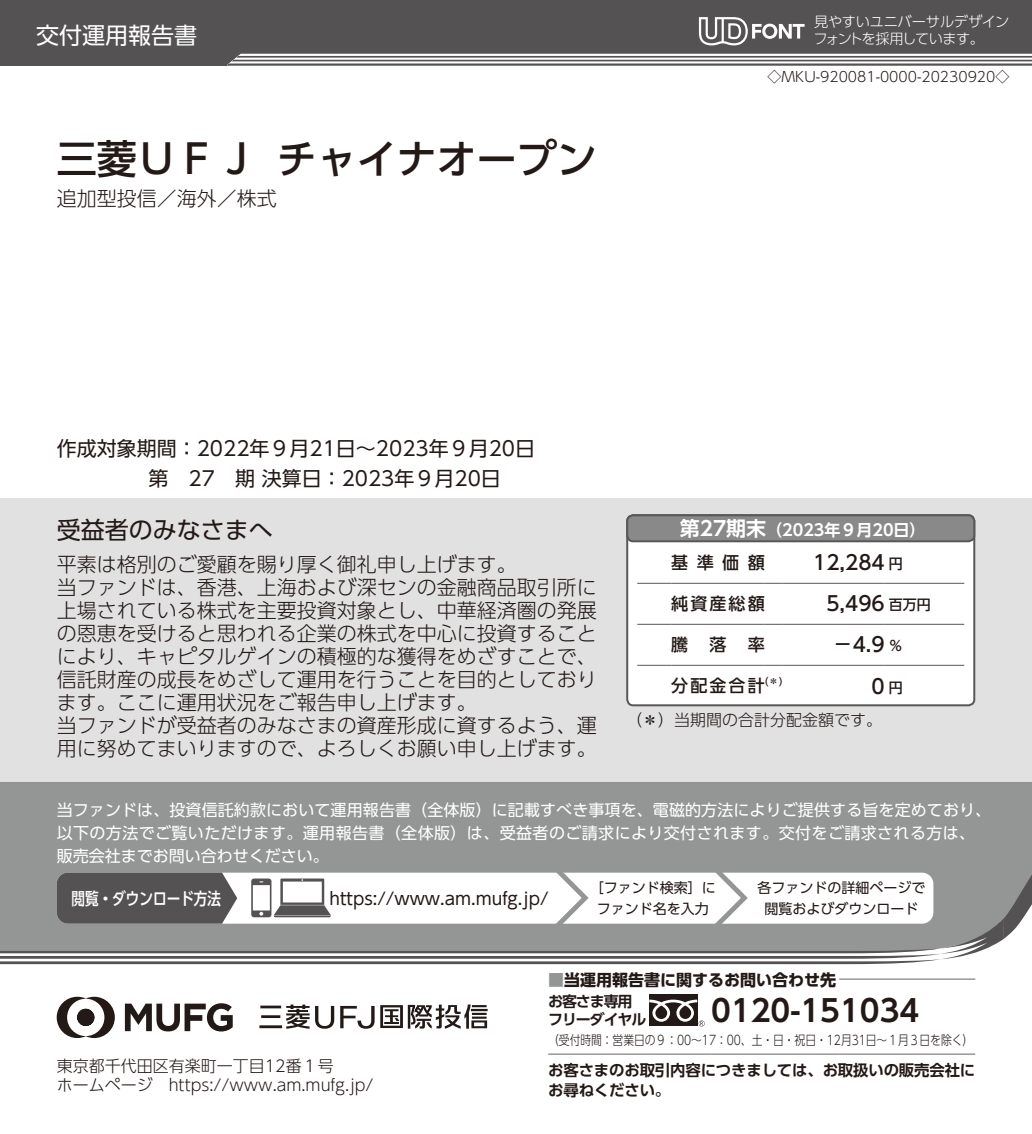
<style>
.page{position:relative;width:1032px;height:1134px;background:#fff}
.page>*{position:absolute;margin:0;border:0;box-sizing:border-box;transform-origin:0 0}
.t1{font:500 40px "UD Shin Go Pro";color:#231916}
.t2{font:700 30px "UD Shin Go Pro De";color:#231916}
.t3{font:24px "UD Shin Go Pro";color:#231916}
.t4{font:23px "UD Shin Go Pro";color:#fff}
.t5{font:300 20px/23px "UD Shin Go Pro";color:#231916}
.t6{font:20px/30px "UD Shin Go Pro";color:#231916}
.t7{font:500 20px "UD Shin Go Pro";color:#231916}
.t8{font:17px "UD Shin Go Pro";color:#231916}
.t9{font:500 17px "UD Shin Go Pro";letter-spacing:.125em;color:#231916}
.t10{font:500 17px "UD Shin Go C Oeiz Pr 6";color:#fff}
.t11{font:16px/23px "UD Shin Go Pro";letter-spacing:.005em;color:#fff}
.t12{font:300 16px/19px "UD Shin Go Pro";color:#231916}
.t13{font:700 16px "UD Shin Go Pro";color:#231916}
.t14{font:700 16px "UD Shin Go Pro De";color:#fff}
.t15{font:700 15.4px/20px "UD Shin Go Pro De";letter-spacing:-.01em;color:#231916}
.t16{font:700 15px/18px "UD Shin Go Pro De";letter-spacing:-.075em;color:#231916}
.t17{font:14.2px/17px "UD Shin Go Pro Light 90 msp RKSJ H";letter-spacing:-.025em;color:#fff}
.t18{font:14px/20px "UD Shin Go Pro";color:#231916;text-align:center}
.t19{font:300 14px "UD Shin Go Pro";color:#231916}
.t20{font:300 13px "UD Shin Go Pro";letter-spacing:-.005em;color:#231916;scale:.83 1}
.t21{font:500 10.2px "UD Shin Go Pro";color:#231916}
.s1{font-size:20px}
.s2{font-size:14px}
.s3{color:#949595}
</style>
<div class="page">
<svg style="left:125px;top:1003px;width:108px;height:28px"></svg>
<svg style="left:57px;top:997px;width:58px;height:41px"></svg>
<hr style="left:260px;top:1005px;width:21px;height:3px;background:#231916">
<hr style="left:259px;top:1025px;width:23px;height:3px;background:#231916">
<hr style="left:261px;top:1015px;width:19px;height:3px;background:#231916">
<svg style="left:340px;top:1004px;width:148px;height:25px"></svg>
<svg style="left:286px;top:1004px;width:48px;height:25px"></svg>
<div style="left:0;top:0;width:1032px;height:65px;background:#545252"></div>
<svg style="left:227px;top:54px;width:805px;height:11px"></svg>
<svg style="left:699px;top:17px;width:105px;height:28px"></svg>
<div style="left:0;top:498px;width:1032px;height:284px;background:#e1e1e2"></div>
<div style="left:0;top:782px;width:1032px;height:65px;background:#949595"></div>
<svg style="left:0;top:847px;width:1032px;height:117px"></svg>
<hr style="left:548px;top:1053px;width:101px;height:1px;background:#666565">
<hr style="left:649px;top:1053px;width:62px;height:1px;background:#666565">
<hr style="left:711px;top:1053px;width:128px;height:1px;background:#666565">
<hr style="left:839px;top:1053px;width:136px;height:1px;background:#666565">
<hr style="left:839px;top:978px;width:136px;height:1px;background:#666565">
<div style="left:649px;top:995px;width:48px;height:31px;background:#231916"></div>
<svg style="left:649px;top:1000px;width:56px;height:26px"></svg>
<div style="left:627px;top:515px;width:347px;height:190px;background:#fff;border-radius:6px"></div>
<div style="left:626px;top:514px;width:349px;height:192px;border:2px solid #595857;border-radius:6px"></div>
<hr style="left:637px;top:583px;width:34px;height:1px;background:#595857">
<hr style="left:671px;top:583px;width:94px;height:1px;background:#595857">
<svg style="left:765px;top:583px;width:18px;height:1px"></svg>
<hr style="left:783px;top:583px;width:102px;height:1px;background:#595857">
<hr style="left:885px;top:583px;width:79px;height:1px;background:#595857">
<hr style="left:637px;top:665px;width:34px;height:1px;background:#595857">
<hr style="left:671px;top:665px;width:94px;height:1px;background:#595857">
<svg style="left:765px;top:665px;width:18px;height:1px"></svg>
<hr style="left:783px;top:665px;width:102px;height:1px;background:#595857">
<hr style="left:885px;top:665px;width:79px;height:1px;background:#595857">
<hr style="left:637px;top:624px;width:34px;height:1px;background:#595857">
<hr style="left:671px;top:624px;width:94px;height:1px;background:#595857">
<svg style="left:765px;top:624px;width:18px;height:1px"></svg>
<hr style="left:783px;top:624px;width:102px;height:1px;background:#595857">
<hr style="left:885px;top:624px;width:79px;height:1px;background:#595857">
<div style="left:627px;top:515px;width:347px;height:26px;background:#898989;border-radius:6px"></div>
<div style="left:626px;top:514px;width:349px;height:28px;border:2px solid #595857;border-radius:6px"></div>
<p class="t4" style="left:36px;top:17px;width:162px">交付運用報告書</p>
<p class="t17" style="left:813px;top:13px;width:197px">見やすいユニバーサルデザインフォントを採用しています。</p>
<h1 class="t1" style="left:57px;top:127px;width:541px">三菱ＵＦＪ チャイナオープン</h1>
<p class="t5" style="left:57px;top:186px;width:221px">追加型投信／海外／株式</p>
<p class="t19" style="left:767px;top:65px;width:243px">◇MKU-920081-0000-20230920◇</p>
<p class="t6" style="left:149px;top:433px;width:388px;text-indent:-92px">作成対象期間：2022年９月21日～2023年９月20日第　27　期 決算日：2023年９月20日</p>
<p class="t3" style="left:57px;top:511px;width:217px">受益者のみなさまへ</p>
<p class="t5" style="left:57px;top:552px;width:541px">平素は格別のご愛顧を賜り厚く御礼申し上げます。<br>当ファンドは、香港、上海および深センの金融商品取引所に上場されている株式を主要投資対象とし、中華経済圏の発展の恩恵を受けると思われる企業の株式を中心に投資することにより、キャピタルゲインの積極的な獲得をめざすことで、信託財産の成長をめざして運用を行うことを目的としております。ここに運用状況をご報告申し上げます。<br>当ファンドが受益者のみなさまの資産形成に資するよう、運用に努めてまいりますので、よろしくお願い申し上げます。</p>
<p class="t14" style="left:680px;top:517px;width:247px"><span class="s1">第27期末</span>（2023年９月20日）</p>
<p class="t9" style="left:671px;top:549px;width:95px">基準価額</p>
<p class="t7" style="left:813px;top:546px;width:91px">12,284 <span class="s2">円</span></p>
<p class="t9" style="left:671px;top:590px;width:95px">純資産総額</p>
<p class="t7" style="left:826px;top:588px;width:106px">5,496 <span class="s2">百万円</span></p>
<p class="t9" style="left:671px;top:631px;width:18px">騰</p>
<p class="t9" style="left:709px;top:631px;width:18px">落</p>
<p class="t9" style="left:748px;top:631px;width:18px">率</p>
<p class="t7" style="left:833px;top:629px;width:71px">－4.9 <span class="s2">％</span></p>
<p class="t9" style="left:671px;top:672px;width:95px">分配金合計</p>
<p class="t21" style="left:765px;top:673px;width:19px">(＊)</p>
<p class="t7" style="left:871px;top:670px;width:33px">0 <span class="s2">円</span></p>
<p class="t12" style="left:626px;top:710px;width:257px">（＊）当期間の合計分配金額です。</p>
<p class="t11" style="left:57px;top:798px;width:936px">当ファンドは、投資信託約款において運用報告書（全体版）に記載すべき事項を、電磁的方法によりご提供する旨を定めており、以下の方法でご覧いただけます。運用報告書（全体版）は、受益者のご請求により交付されます。交付をご請求される方は、販売会社までお問い合わせください。</p>
<p class="t10" style="left:72px;top:885px;width:151px">閲覧・ダウンロード方法</p>
<p class="t8" style="left:329px;top:884px;width:220px">https://www.am.mufg.jp/</p>
<p class="t18" style="left:590px;top:878px;width:127px">［ファンド検索］にファンド名を入力</p>
<p class="t18" style="left:757px;top:878px;width:169px">各ファンドの詳細ページで閲覧およびダウンロード</p>
<p class="t12" style="left:57px;top:1056px;width:318px">東京都千代田区有楽町一丁目12番１号<br>ホームページ　https://www.am.mufg.jp/</p>
<p class="t13" style="left:548px;top:966px;width:289px"><span class="s3">■</span>当運用報告書に関するお問い合わせ先</p>
<p class="t16" style="left:548px;top:992px;width:100px">お客さま専用フリーダイヤル</p>
<h2 class="t2" style="left:711px;top:986px;width:209px">0120-151034</h2>
<p class="t20" style="left:548px;top:1029px;width:514px">（受付時間：営業日の９：00～17：00、土・日・祝日・12月31日～１月３日を除く）</p>
<p class="t15" style="left:548px;top:1060px;width:429px">お客さまのお取引内容につきましては、お取扱いの販売会社にお尋ねください。</p>
</div>
